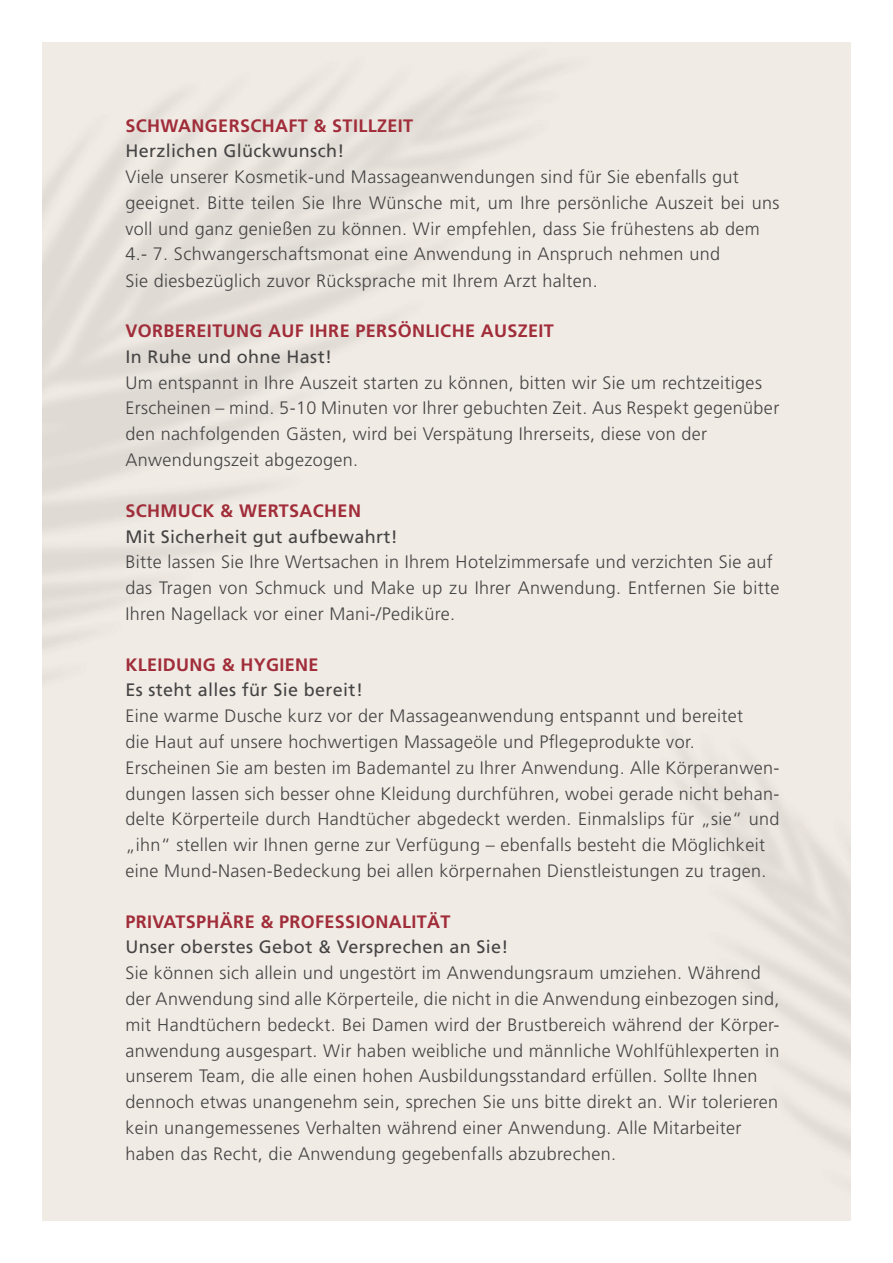
<style>
.page{position:relative;width:893px;height:1263px;background:#fff}
.page>*{position:absolute;margin:0;border:0;box-sizing:border-box;transform-origin:0 0}
.t1{font:300 18px/25.8px "Frutiger LT";letter-spacing:.02em;color:#454444}
.t2{font:18px "Frutiger LT";letter-spacing:.02em;color:#454444}
.t3{font:700 18px "Frutiger LT";letter-spacing:.02em;color:#a02d39}
</style>
<div class="page">
<p class="t3" style="left:125px;top:115px;width:289px">SCHWANGERSCHAFT &amp; STILLZEIT</p>
<p class="t2" style="left:125px;top:140px;width:220px">Herzlichen Glückwunsch!</p>
<p class="t1" style="left:125px;top:164px;width:655px">Viele unserer Kosmetik-und Massageanwendungen sind für Sie ebenfalls gut geeignet. Bitte teilen Sie Ihre Wünsche mit, um Ihre persönliche Auszeit bei uns voll und ganz genießen zu können. Wir empfehlen, dass Sie frühestens ab dem 4.- 7. Schwangerschaftsmonat eine Anwendung in Anspruch nehmen und<br>Sie diesbezüglich zuvor Rücksprache mit Ihrem Arzt halten.</p>
<p class="t3" style="left:125px;top:320px;width:430px">VORBEREITUNG AUF IHRE PERSÖNLICHE AUSZEIT</p>
<p class="t2" style="left:125px;top:346px;width:208px">In Ruhe und ohne Hast!</p>
<p class="t1" style="left:125px;top:370px;width:655px">Um entspannt in Ihre Auszeit starten zu können, bitten wir Sie um rechtzeitiges Erscheinen – mind. 5-10 Minuten vor Ihrer gebuchten Zeit. Aus Respekt gegenüber den nachfolgenden Gästen, wird bei Verspätung Ihrerseits, diese von der Anwendungszeit abgezogen.</p>
<p class="t3" style="left:125px;top:500px;width:237px">SCHMUCK &amp; WERTSACHEN</p>
<p class="t2" style="left:125px;top:526px;width:274px">Mit Sicherheit gut aufbewahrt!</p>
<p class="t1" style="left:125px;top:549px;width:655px">Bitte lassen Sie Ihre Wertsachen in Ihrem Hotelzimmersafe und verzichten Sie auf das Tragen von Schmuck und Make up zu Ihrer Anwendung. Entfernen Sie bitte<br>Ihren Nagellack vor einer Mani-/Pediküre.</p>
<p class="t3" style="left:125px;top:654px;width:195px">KLEIDUNG &amp; HYGIENE</p>
<p class="t2" style="left:125px;top:679px;width:239px">Es steht alles für Sie bereit!</p>
<p class="t1" style="left:125px;top:703px;width:655px">Eine warme Dusche kurz vor der Massageanwendung entspannt und bereitet<br>die Haut auf unsere hochwertigen Massageöle und Pflegeprodukte vor.<br>Erscheinen Sie am besten im Bademantel zu Ihrer Anwendung. Alle Körperanwen&shy;dungen lassen sich besser ohne Kleidung durchführen, wobei gerade nicht behan&shy;delte Körperteile durch Handtücher abgedeckt werden. Einmalslips für „sie“ und „ihn“ stellen wir Ihnen gerne zur Verfügung – ebenfalls besteht die Möglichkeit eine Mund-Nasen-Bedeckung bei allen körpernahen Dienstleistungen zu tragen.</p>
<p class="t3" style="left:125px;top:911px;width:327px">PRIVATSPHÄRE &amp; PROFESSIONALITÄT</p>
<p class="t2" style="left:125px;top:937px;width:385px">Unser oberstes Gebot &amp; Versprechen an Sie!</p>
<p class="t1" style="left:125px;top:960px;width:655px">Sie können sich allein und ungestört im Anwendungsraum umziehen. Während der Anwendung sind alle Körperteile, die nicht in die Anwendung einbezogen sind, mit Handtüchern bedeckt. Bei Damen wird der Brustbereich während der Körper&shy;anwendung ausgespart. Wir haben weibliche und männliche Wohlfühlexperten in unserem Team, die alle einen hohen Ausbildungsstandard erfüllen. Sollte Ihnen dennoch etwas unangenehm sein, sprechen Sie uns bitte direkt an. Wir tolerieren kein unangemessenes Verhalten während einer Anwendung. Alle Mitarbeiter haben das Recht, die Anwendung gegebenfalls abzubrechen.</p>
</div>
